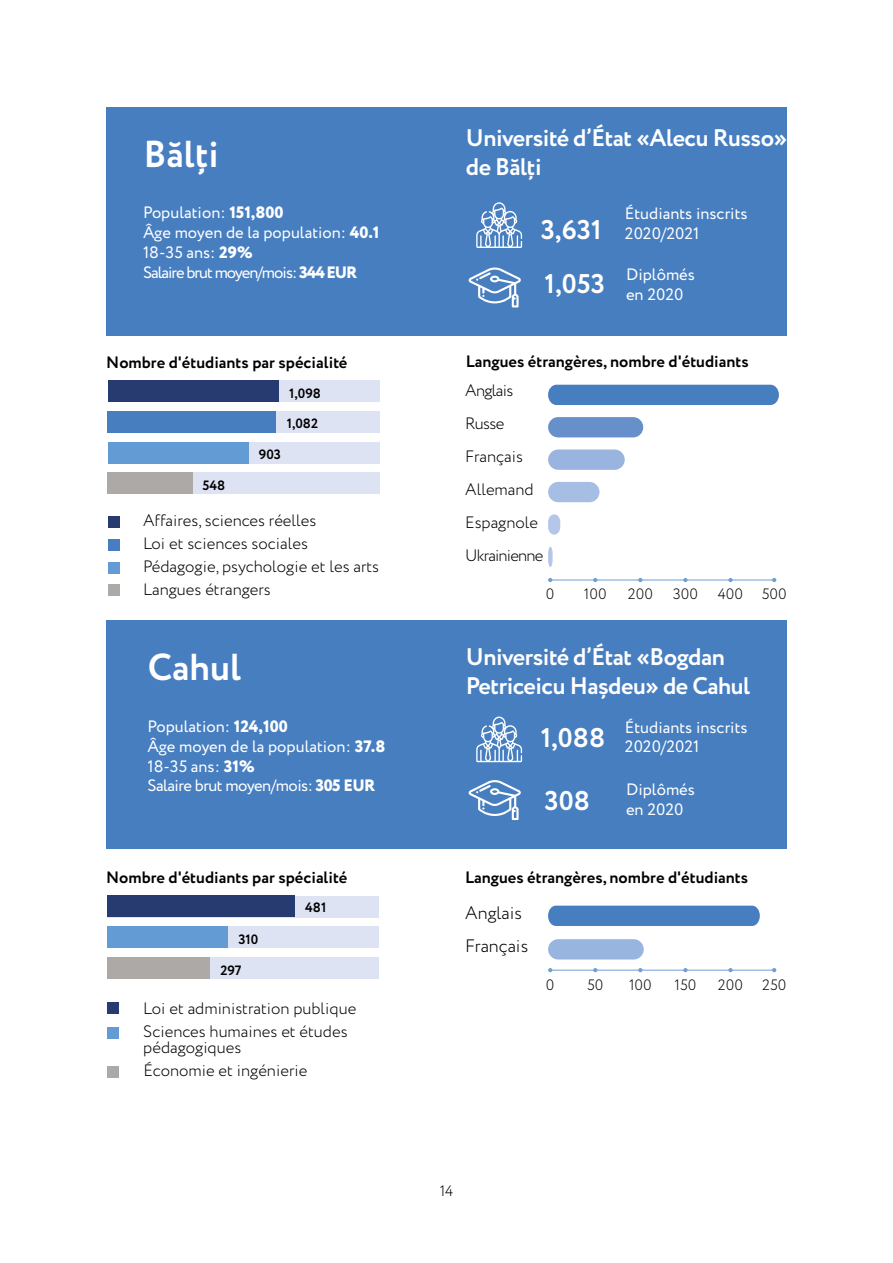
<style>
.page{position:relative;width:893px;height:1263px;background:#fff}
.page>*{position:absolute;margin:0;border:0;box-sizing:border-box;transform-origin:0 0}
.t1{font:700 37.5px "Circe";color:#fff}
.t2{font:700 27px "Circe";color:#fff}
.t3{font:700 24px/28.8px "Circe";letter-spacing:-.02em;color:#fff}
.t4{font:300 18px/33px "Circe";color:#000}
.t5{font:16.5px/19.8px "Circe";color:#fff}
.t6{font:300 16.5px/33px "Circe";color:#000}
.t7{font:700 16.5px "Circe";color:#000}
.t8{font:300 15px "Circe";color:#000}
.t9{font:700 13.5px "Circe";color:#000}
.s1{font-weight:800}
</style>
<div class="page">
<hr style="left:550px;top:970px;width:224px;height:1px;background:#6f9ed4">
<svg style="left:548px;top:968px;width:4px;height:4px"></svg>
<svg style="left:728px;top:968px;width:5px;height:4px"></svg>
<svg style="left:683px;top:968px;width:5px;height:4px"></svg>
<svg style="left:638px;top:968px;width:4px;height:4px"></svg>
<svg style="left:593px;top:968px;width:4px;height:4px"></svg>
<svg style="left:772px;top:968px;width:4px;height:4px"></svg>
<div style="left:548px;top:939px;width:96px;height:20px;background:#98b5e0;border-radius:10px"></div>
<div style="left:106px;top:620px;width:681px;height:229px;background:#477ec0"></div>
<div style="left:106px;top:107px;width:680px;height:229px;background:#477ec0"></div>
<svg style="left:469px;top:267px;width:52px;height:40px"></svg>
<svg style="left:469px;top:780px;width:52px;height:40px"></svg>
<svg style="left:476px;top:202px;width:46px;height:46px"></svg>
<svg style="left:476px;top:716px;width:46px;height:46px"></svg>
<div style="left:548px;top:906px;width:212px;height:20px;background:#477ec0"></div>
<hr style="left:550px;top:580px;width:224px;height:1px;background:#6f9ed4">
<div style="left:107px;top:1002px;width:12px;height:12px;background:#283b70"></div>
<div style="left:107px;top:1066px;width:12px;height:12px;background:#aca9a7"></div>
<div style="left:107px;top:1027px;width:12px;height:12px;background:#639cd4"></div>
<div style="left:108px;top:380px;width:272px;height:22px;background:#dee3f4"></div>
<div style="left:108px;top:411px;width:272px;height:21px;background:#dee3f4"></div>
<div style="left:108px;top:442px;width:272px;height:21px;background:#dee3f4"></div>
<div style="left:108px;top:473px;width:272px;height:21px;background:#dee3f4"></div>
<div style="left:108px;top:380px;width:171px;height:21px;background:#283b70"></div>
<div style="left:108px;top:411px;width:168px;height:21px;background:#477ec0"></div>
<div style="left:108px;top:442px;width:140px;height:21px;background:#639cd4"></div>
<div style="left:108px;top:473px;width:85px;height:21px;background:#aca9a7"></div>
<div style="left:108px;top:516px;width:11px;height:12px;background:#283b70"></div>
<div style="left:108px;top:562px;width:11px;height:11px;background:#639cd4"></div>
<div style="left:108px;top:539px;width:11px;height:11px;background:#477ec0"></div>
<div style="left:108px;top:584px;width:11px;height:12px;background:#aca9a7"></div>
<div style="left:548px;top:449px;width:77px;height:21px;background:#98b4df;border-radius:10px"></div>
<div style="left:548px;top:482px;width:51px;height:20px;background:#a7bee4;border-radius:10px"></div>
<svg style="left:548px;top:514px;width:12px;height:21px"></svg>
<svg style="left:548px;top:547px;width:5px;height:20px"></svg>
<div style="left:548px;top:385px;width:231px;height:20px;background:#477ec0"></div>
<div style="left:548px;top:417px;width:95px;height:20px;background:#678fca;border-radius:10px"></div>
<div style="left:107px;top:957px;width:272px;height:22px;background:#dee3f4"></div>
<div style="left:107px;top:927px;width:272px;height:21px;background:#dee3f4"></div>
<div style="left:107px;top:896px;width:272px;height:21px;background:#dee3f4"></div>
<div style="left:107px;top:895px;width:187px;height:22px;background:#283b70"></div>
<div style="left:107px;top:927px;width:121px;height:21px;background:#639cd4"></div>
<div style="left:107px;top:957px;width:103px;height:22px;background:#aca9a7"></div>
<svg style="left:548px;top:578px;width:4px;height:4px"></svg>
<svg style="left:728px;top:578px;width:5px;height:4px"></svg>
<svg style="left:683px;top:578px;width:5px;height:4px"></svg>
<svg style="left:638px;top:578px;width:4px;height:4px"></svg>
<svg style="left:593px;top:578px;width:4px;height:4px"></svg>
<svg style="left:772px;top:578px;width:4px;height:4px"></svg>
<h1 class="t1" style="left:143px;top:129px;width:77px">Bălți</h1>
<p class="t5" style="left:143px;top:204px;width:238px">Population: <span class="s1">151,800<br></span>Âge moyen de la population: <span class="s1">40.1<br></span>18-35 ans: <span class="s1">29%<br></span>Salaire brut moyen/mois: <span class="s1">344 EUR</span></p>
<p class="t7" style="left:106px;top:351px;width:243px">Nombre d'étudiants par spécialité</p>
<p class="t9" style="left:289px;top:384px;width:33px">1,098</p>
<p class="t9" style="left:287px;top:415px;width:33px">1,082</p>
<p class="t9" style="left:259px;top:445px;width:24px">903</p>
<p class="t9" style="left:203px;top:476px;width:24px">548</p>
<p class="t6" style="left:143px;top:510px;width:238px;line-height:23px">Affaires, sciences réelles<br>Loi et sciences sociales<br>Pédagogie, psychologie et les arts<br>Langues étrangers</p>
<h1 class="t1" style="left:148px;top:641px;width:95px">Cahul</h1>
<p class="t5" style="left:147px;top:717px;width:239px">Population: <span class="s1">124,100<br></span>Âge moyen de la population: <span class="s1">37.8<br></span>18-35 ans: <span class="s1">31%<br></span>Salaire brut moyen/mois: <span class="s1">305 EUR</span></p>
<p class="t7" style="left:106px;top:867px;width:243px">Nombre d'étudiants par spécialité</p>
<p class="t9" style="left:305px;top:898px;width:22px">481</p>
<p class="t9" style="left:238px;top:930px;width:21px">310</p>
<p class="t9" style="left:220px;top:961px;width:23px">297</p>
<p class="t6" style="left:143px;top:998px;width:214px;line-height:23px">Loi et administration publique<br>Sciences humaines et études</p>
<p class="t6" style="left:143px;top:1037px;width:166px;line-height:23px">pédagogiques<br>Économie et ingénierie</p>
<h3 class="t3" style="left:466px;top:125px;width:323px">Université d’État «Alecu Russo» de Bălți</h3>
<h2 class="t2" style="left:541px;top:211px;width:63px">3,631</h2>
<h2 class="t2" style="left:545px;top:266px;width:62px">1,053</h2>
<p class="t5" style="left:625px;top:205px;width:124px">Étudiants inscrits<br>2020/2021</p>
<p class="t5" style="left:626px;top:265px;width:70px">Diplômés en 2020</p>
<p class="t7" style="left:466px;top:350px;width:284px">Langues étrangères, nombre d'étudiants</p>
<p class="t6" style="left:465px;top:375px;width:80px">Anglais<br>Russe<br>Français<br>Allemand<br>Espagnole<br>Ukrainienne</p>
<p class="t8" style="left:546px;top:584px;width:10px">0</p>
<p class="t8" style="left:584px;top:584px;width:24px">100</p>
<p class="t8" style="left:628px;top:584px;width:27px">200</p>
<p class="t8" style="left:673px;top:584px;width:27px">300</p>
<p class="t8" style="left:718px;top:584px;width:70px">400 500</p>
<h3 class="t3" style="left:466px;top:644px;width:286px">Université d’État «Bogdan<br>Petriceicu Hașdeu» de Cahul</h3>
<h2 class="t2" style="left:541px;top:719px;width:66px">1,088</h2>
<p class="t5" style="left:625px;top:718px;width:124px">Étudiants inscrits<br>2020/2021</p>
<h2 class="t2" style="left:545px;top:782px;width:47px">308</h2>
<p class="t5" style="left:626px;top:780px;width:70px">Diplômés</p>
<p class="t5" style="left:626px;top:800px;width:59px">en 2020</p>
<p class="t7" style="left:465px;top:867px;width:284px">Langues étrangères, nombre d'étudiants</p>
<p class="t4" style="left:465px;top:897px;width:64px">Anglais<br>Français</p>
<p class="t8" style="left:546px;top:974px;width:10px">0</p>
<p class="t8" style="left:587px;top:974px;width:18px">50</p>
<p class="t8" style="left:629px;top:974px;width:24px">100</p>
<p class="t8" style="left:674px;top:974px;width:23px">150</p>
<p class="t8" style="left:718px;top:974px;width:27px">200</p>
<p class="t8" style="left:762px;top:974px;width:26px">250</p>
<p class="t8" style="left:440px;top:1180px;width:15px">14</p>
</div>
